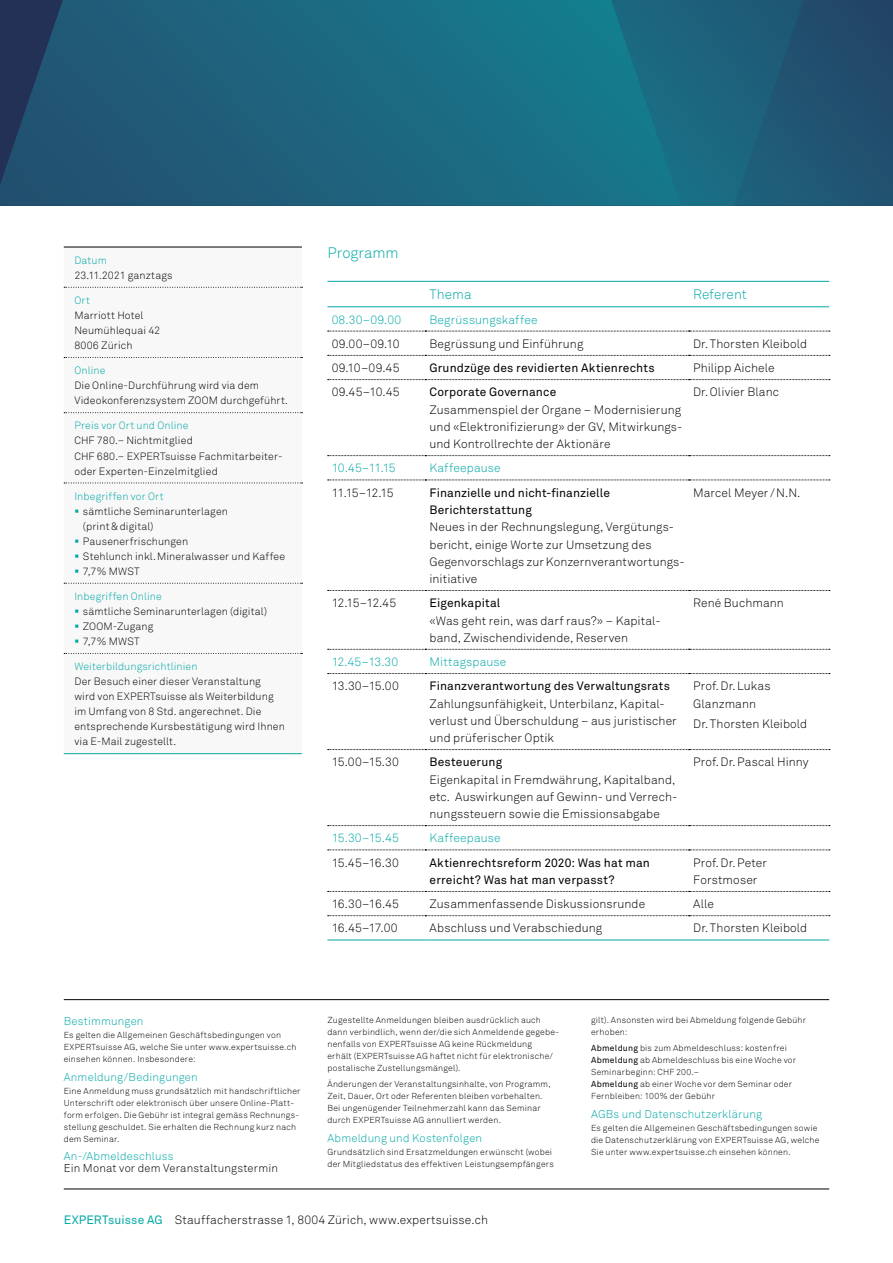
<style>
.page{position:relative;width:893px;height:1263px;background:#fff}
.page>*{position:absolute;margin:0;border:0;box-sizing:border-box;transform-origin:0 0}
.t1{font:15px "Akkurat Light Pro";color:#00a8a6}
.t2{font:13.5px "Akkurat Light Pro";letter-spacing:.005em;color:#00a8a6}
.t3{font:12px/17.2px "Akkurat Light Pro";letter-spacing:.01em;color:#000}
.t4{font:12px/17.2px "Akkurat Pro";letter-spacing:.015em;color:#000}
.t5{font:12px "Akkurat Light Pro";letter-spacing:.01em;color:#00a8a6}
.t6{font:11.25px "Akkurat Light Pro";letter-spacing:.015em;color:#00a8a6}
.t7{font:11.25px "Akkurat Light Pro";letter-spacing:.015em;color:#000}
.t8{font:10.5px/15px "Akkurat Light Pro";letter-spacing:.015em;color:#000}
.t9{font:10.5px "Akkurat Light Pro";letter-spacing:.015em;color:#00a8a6}
.t10{font:8.7px/12px "Akkurat Light Pro";letter-spacing:.025em;color:#000}
.s1{font-family:"Akkurat Pro"}
.s2{font-family:"Akkurat Pro";color:#00a8a6}
</style>
<div class="page">
<hr style="left:64px;top:999px;width:765px;height:1px;background:#000">
<hr style="left:64px;top:1189px;width:765px;height:1px;background:#000">
<svg style="left:0;top:0;width:607px;height:206px;background:#1d627c"></svg>
<svg style="left:607px;top:0;width:286px;height:206px;background:#1d5e79"></svg>
<svg style="left:64px;top:413px;width:238px;height:240px"></svg>
<svg style="left:64px;top:583px;width:239px;height:1px"></svg>
<svg style="left:64px;top:287px;width:239px;height:1px"></svg>
<svg style="left:64px;top:653px;width:239px;height:1px"></svg>
<svg style="left:64px;top:357px;width:239px;height:1px"></svg>
<svg style="left:64px;top:412px;width:239px;height:1px"></svg>
<svg style="left:64px;top:483px;width:239px;height:1px"></svg>
<hr style="left:64px;top:753px;width:238px;height:1px;background:#00a8a6">
<hr style="left:64px;top:247px;width:238px;height:1px;background:#000">
<hr style="left:327px;top:281px;width:98px;height:1px;background:#00a8a6">
<hr style="left:425px;top:281px;width:264px;height:1px;background:#00a8a6">
<hr style="left:689px;top:281px;width:140px;height:1px;background:#00a8a6">
<hr style="left:327px;top:306px;width:98px;height:1px;background:#00a8a6">
<hr style="left:425px;top:306px;width:264px;height:1px;background:#00a8a6">
<hr style="left:689px;top:306px;width:140px;height:1px;background:#00a8a6">
<svg style="left:328px;top:331px;width:502px;height:1px"></svg>
<svg style="left:328px;top:355px;width:502px;height:1px"></svg>
<svg style="left:328px;top:379px;width:502px;height:1px"></svg>
<svg style="left:328px;top:455px;width:502px;height:1px"></svg>
<svg style="left:328px;top:480px;width:502px;height:1px"></svg>
<svg style="left:328px;top:590px;width:502px;height:1px"></svg>
<svg style="left:328px;top:649px;width:502px;height:1px"></svg>
<svg style="left:328px;top:673px;width:502px;height:1px"></svg>
<svg style="left:328px;top:749px;width:502px;height:1px"></svg>
<svg style="left:328px;top:825px;width:502px;height:1px"></svg>
<svg style="left:328px;top:850px;width:502px;height:1px"></svg>
<svg style="left:328px;top:891px;width:502px;height:1px"></svg>
<hr style="left:327px;top:940px;width:98px;height:1px;background:#00a8a6">
<hr style="left:425px;top:940px;width:264px;height:1px;background:#00a8a6">
<svg style="left:328px;top:915px;width:502px;height:1px"></svg>
<hr style="left:689px;top:940px;width:140px;height:1px;background:#00a8a6">
<p class="t9" style="left:74px;top:254px;width:34px">Datum</p>
<p class="t8" style="left:74px;top:268px;width:100px">23.11.2021 ganztags</p>
<p class="t9" style="left:74px;top:294px;width:17px">Ort</p>
<p class="t8" style="left:74px;top:308px;width:87px">Marriott Hotel<br>Neumühlequai 42<br>8006 Zürich</p>
<p class="t9" style="left:74px;top:364px;width:33px">Online</p>
<p class="t8" style="left:74px;top:378px;width:215px">Die Online-Durchführung wird via dem<br>Videokonferenzsystem ZOOM durchgeführt.</p>
<p class="t9" style="left:74px;top:420px;width:116px">Preis vor Ort und Online</p>
<p class="t8" style="left:74px;top:433px;width:208px">CHF 780.– Nichtmitglied<br>CHF 680.– EXPERTsuisse Fachmitarbeiter&shy;oder Experten-Einzelmitglied</p>
<p class="t9" style="left:74px;top:490px;width:91px">Inbegriffen vor Ort</p>
<p class="t8" style="left:83px;top:504px;width:204px">sämtliche Seminarunterlagen (print&amp;digital)<br>Pausenerfrischungen<br>Stehlunch inkl.Mineralwasser und Kaffee<br>7,7% MWST</p>
<p class="t9" style="left:74px;top:590px;width:89px">Inbegriffen Online</p>
<p class="t8" style="left:83px;top:604px;width:186px">sämtliche Seminarunterlagen (digital)<br>ZOOM-Zugang<br>7,7% MWST</p>
<p class="t9" style="left:74px;top:660px;width:125px">Weiterbildungsrichtlinien</p>
<p class="t8" style="left:74px;top:674px;width:212px">Der Besuch einer dieser Veranstaltung<br>wird von EXPERTsuisse als Weiterbildung im Umfang von 8 Std. angerechnet. Die entsprechende Kursbestätigung wird Ihnen via E-Mail zugestellt.</p>
<h1 class="t1" style="left:327px;top:243px;width:73px">Programm</h1>
<h2 class="t2" style="left:429px;top:287px;width:44px">Thema</h2>
<h2 class="t2" style="left:693px;top:287px;width:55px">Referent</h2>
<h3 class="t5" style="left:332px;top:312px;width:71px">08.30–09.00</h3>
<h3 class="t5" style="left:429px;top:312px;width:110px">Begrüssungskaffee</h3>
<h3 class="t3" style="left:332px;top:335px;width:69px">09.00–09.10</h3>
<h3 class="t3" style="left:429px;top:335px;width:155px">Begrüssung und Einführung</h3>
<h3 class="t3" style="left:693px;top:335px;width:116px">Dr.Thorsten Kleibold</h3>
<h3 class="t3" style="left:332px;top:360px;width:69px">09.10–09.45</h3>
<h3 class="t4" style="left:429px;top:360px;width:227px">Grundzüge des revidierten Aktienrechts</h3>
<h3 class="t3" style="left:693px;top:360px;width:83px">Philipp Aichele</h3>
<h3 class="t3" style="left:332px;top:384px;width:69px">09.45–10.45</h3>
<h3 class="t4" style="left:429px;top:384px;width:128px">Corporate Governance</h3>
<h3 class="t3" style="left:429px;top:401px;width:253px;text-align:justify">Zusammenspiel der Organe – Modernisierung und «Elektronifizierung» der GV, Mitwirkungs&shy;und Kontrollrechte der Aktionäre</h3>
<h3 class="t3" style="left:693px;top:384px;width:87px">Dr.Olivier Blanc</h3>
<h3 class="t5" style="left:332px;top:461px;width:66px">10.45–11.15</h3>
<h3 class="t5" style="left:429px;top:461px;width:73px">Kaffeepause</h3>
<h3 class="t3" style="left:332px;top:484px;width:63px">11.15–12.15</h3>
<h3 class="t4" style="left:429px;top:484px;width:182px">Finanzielle und nicht-finanzielle<br>Berichterstattung</h3>
<h3 class="t3" style="left:429px;top:519px;width:257px">Neues in der Rechnungslegung, Vergütungs&shy;bericht, einige Worte zur Umsetzung des Gegenvorschlags zur Konzernverantwortungs&shy;initiative</h3>
<h3 class="t3" style="left:332px;top:595px;width:66px">12.15–12.45</h3>
<h3 class="t4" style="left:430px;top:595px;width:72px">Eigenkapital</h3>
<h3 class="t3" style="left:430px;top:612px;width:233px">«Was geht rein, was darf raus?» – Kapital&shy;band, Zwischendividende, Reserven</h3>
<h3 class="t5" style="left:332px;top:655px;width:68px">12.45–13.30</h3>
<h3 class="t5" style="left:430px;top:655px;width:78px">Mittagspause</h3>
<h3 class="t3" style="left:332px;top:678px;width:69px">13.30–15.00</h3>
<h3 class="t4" style="left:430px;top:678px;width:242px">Finanzverantwortung des Verwaltungsrats</h3>
<h3 class="t3" style="left:430px;top:695px;width:249px">Zahlungsunfähigkeit, Unterbilanz, Kapital&shy;verlust und Überschuldung – aus juristischer und prüferischer Optik</h3>
<h3 class="t3" style="left:332px;top:754px;width:69px">15.00–15.30</h3>
<h3 class="t4" style="left:430px;top:754px;width:74px">Besteuerung</h3>
<h3 class="t3" style="left:430px;top:771px;width:249px">Eigenkapital in Fremdwährung, Kapitalband, etc. Auswirkungen auf Gewinn- und Verrech&shy;nungssteuern sowie die Emissionsabgabe</h3>
<h3 class="t3" style="left:693px;top:484px;width:109px">Marcel Meyer/N.N.</h3>
<h3 class="t3" style="left:693px;top:595px;width:92px">René Buchmann</h3>
<h3 class="t3" style="left:693px;top:678px;width:79px">Prof.Dr.Lukas<br>Glanzmann</h3>
<h3 class="t3" style="left:693px;top:715px;width:116px">Dr.Thorsten Kleibold</h3>
<h3 class="t3" style="left:693px;top:754px;width:117px">Prof.Dr.Pascal Hinny</h3>
<h3 class="t5" style="left:332px;top:831px;width:69px">15.30–15.45</h3>
<h3 class="t5" style="left:430px;top:831px;width:73px">Kaffeepause</h3>
<h3 class="t3" style="left:332px;top:854px;width:69px">15.45–16.30</h3>
<h3 class="t4" style="left:430px;top:854px;width:222px">Aktienrechtsreform 2020: Was hat man erreicht? Was hat man verpasst?</h3>
<h3 class="t3" style="left:693px;top:854px;width:75px">Prof.Dr.Peter<br>Forstmoser</h3>
<h3 class="t3" style="left:332px;top:896px;width:69px">16.30–16.45</h3>
<h3 class="t3" style="left:430px;top:896px;width:217px">Zusammenfassende Diskussionsrunde</h3>
<h3 class="t3" style="left:693px;top:896px;width:22px">Alle</h3>
<h3 class="t3" style="left:332px;top:920px;width:67px">16.45–17.00</h3>
<h3 class="t3" style="left:430px;top:920px;width:174px">Abschluss und Verabschiedung</h3>
<h3 class="t3" style="left:693px;top:920px;width:116px">Dr.Thorsten Kleibold</h3>
<p class="t6" style="left:64px;top:1014px;width:81px">Bestimmungen</p>
<p class="t10" style="left:64px;top:1029px;width:234px">Es gelten die Allgemeinen Geschäftsbedingungen von<br>EXPERTsuisse AG, welche Sie unter www.expertsuisse.ch einsehen können. Insbesondere:</p>
<p class="t6" style="left:64px;top:1070px;width:135px">Anmeldung/Bedingungen</p>
<p class="t10" style="left:64px;top:1085px;width:238px">Eine Anmeldung muss grundsätzlich mit handschriftlicher Unterschrift oder elektronisch über unsere Online-Platt&shy;form erfolgen. Die Gebühr ist integral gemäss Rechnungs&shy;stellung geschuldet. Sie erhalten die Rechnung kurz nach dem Seminar.</p>
<p class="t6" style="left:64px;top:1149px;width:111px">An-/Abmeldeschluss</p>
<p class="t7" style="left:64px;top:1161px;width:216px">Ein Monat vor dem Veranstaltungstermin</p>
<p class="t10" style="left:327px;top:1014px;width:233px">Zugestellte Anmeldungen bleiben ausdrücklich auch dann verbindlich, wenn der/die sich Anmeldende gegebe&shy;nenfalls von EXPERTsuisse AG keine Rückmeldung<br>erhält (EXPERTsuisse AG haftet nicht für elektronische/ postalische Zustellungsmängel).</p>
<p class="t10" style="left:327px;top:1078px;width:225px">Änderungen der Veranstaltungsinhalte, von Programm, Zeit, Dauer, Ort oder Referenten bleiben vorbehalten.<br>Bei ungenügender Teilnehmerzahl kann das Seminar durch EXPERTsuisse AG annulliert werden.</p>
<p class="t6" style="left:327px;top:1131px;width:156px">Abmeldung und Kostenfolgen</p>
<p class="t10" style="left:327px;top:1146px;width:228px">Grundsätzlich sind Ersatzmeldungen erwünscht (wobei der Mitgliedstatus des effektiven Leistungsempfängers</p>
<p class="t10" style="left:591px;top:1014px;width:216px">gilt). Ansonsten wird bei Abmeldung folgende Gebühr erhoben:</p>
<p class="t10" style="left:591px;top:1042px;width:207px"><span class="s1">Abmeldung</span> bis zum Abmeldeschluss: kostenfrei <span class="s1">Abmeldung</span> ab Abmeldeschluss bis eine Woche vor Seminarbeginn: CHF 200.–<br><span class="s1">Abmeldung</span> ab einer Woche vor dem Seminar oder Fernbleiben: 100% der Gebühr</p>
<p class="t6" style="left:591px;top:1107px;width:173px">AGBs und Datenschutzerklärung</p>
<p class="t10" style="left:591px;top:1122px;width:230px">Es gelten die Allgemeinen Geschäftsbedingungen sowie die Datenschutzerklärung von EXPERTsuisse AG, welche<br>Sie unter www.expertsuisse.ch einsehen können.</p>
<h3 class="t3" style="left:64px;top:1211px;width:426px"><span class="s2">EXPERTsuisse AG</span> Stauffacherstrasse 1, 8004 Zürich, www.expertsuisse.ch</h3>
</div>
